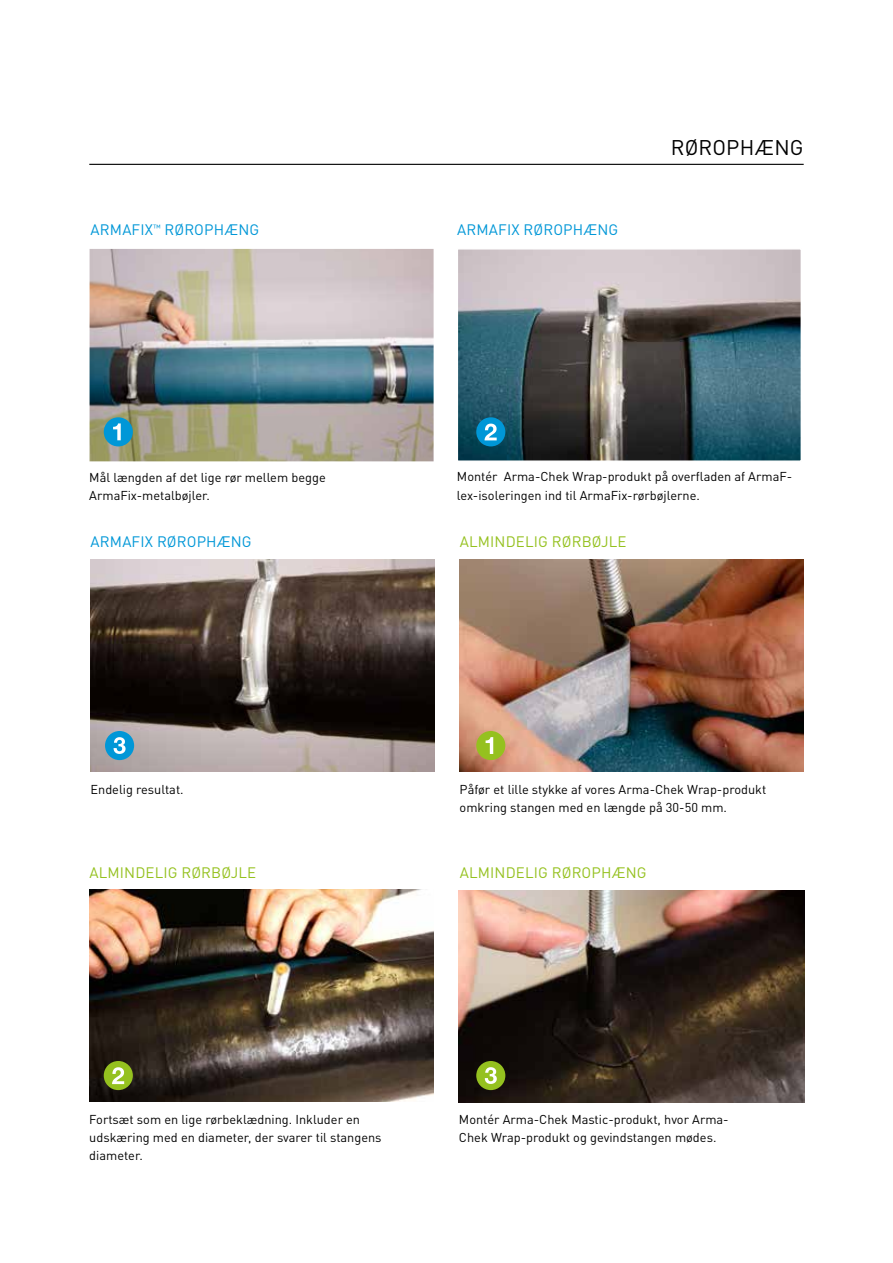
<style>
.page{position:relative;width:893px;height:1263px;background:#fff}
.page>*{position:absolute;margin:0;border:0;box-sizing:border-box;transform-origin:0 0}
.t1{font:21px "DIN Pro";letter-spacing:.01em;color:#000}
.t2{font:15px "DIN Pro";letter-spacing:.01em;color:#95c11f}
.t3{font:15px "DIN Pro";letter-spacing:.01em;color:#0097d7}
.t4{font:12.75px/18px "DIN Pro";color:#000}
</style>
<div class="page">
<hr style="left:89px;top:164px;width:715px;height:1px;background:#000">
<img style="left:90px;top:249px;width:344px;height:212px">
<img style="left:460px;top:251px;width:339px;height:208px">
<div style="left:457px;top:248px;width:345px;height:214px;border:2px solid #fff"></div>
<div style="left:104px;top:417px;width:29px;height:29px;background:#0097d7;border-radius:50%"></div>
<svg style="left:113px;top:423px;width:8px;height:17px"></svg>
<div style="left:476px;top:417px;width:29px;height:29px;background:#0097d7;border-radius:50%"></div>
<svg style="left:485px;top:424px;width:12px;height:16px"></svg>
<img style="left:459px;top:890px;width:345px;height:213px">
<img style="left:89px;top:889px;width:344px;height:213px">
<img style="left:460px;top:559px;width:344px;height:212px">
<img style="left:91px;top:559px;width:344px;height:212px">
<div style="left:105px;top:731px;width:29px;height:29px;background:#0097d7;border-radius:50%"></div>
<svg style="left:114px;top:737px;width:12px;height:17px"></svg>
<div style="left:476px;top:731px;width:29px;height:29px;background:#95c11f;border-radius:50%"></div>
<svg style="left:486px;top:737px;width:7px;height:17px"></svg>
<div style="left:104px;top:1061px;width:29px;height:29px;background:#95c11f;border-radius:50%"></div>
<svg style="left:112px;top:1067px;width:12px;height:17px"></svg>
<div style="left:476px;top:1061px;width:29px;height:29px;background:#95c11f;border-radius:50%"></div>
<svg style="left:485px;top:1067px;width:12px;height:17px"></svg>
<p class="t3" style="left:91px;top:218px;width:170px">ARMAFIX<sup>™</sup> RØROPHÆNG</p>
<p class="t3" style="left:457px;top:218px;width:163px">ARMAFIX RØROPHÆNG</p>
<h1 class="t1" style="left:671px;top:131px;width:134px">RØROPHÆNG</h1>
<p class="t4" style="left:89px;top:467px;width:238px">Mål længden af det lige rør mellem begge<br>ArmaFix-metalbøjler.</p>
<p class="t4" style="left:457px;top:467px;width:337px">Montér Arma-Chek Wrap-produkt på overfladen af ArmaF&shy;lex-isoleringen ind til ArmaFix-rørbøjlerne.</p>
<p class="t3" style="left:91px;top:530px;width:163px">ARMAFIX RØROPHÆNG</p>
<p class="t2" style="left:460px;top:530px;width:168px">ALMINDELIG RØRBØJLE</p>
<p class="t4" style="left:91px;top:779px;width:95px">Endelig resultat.</p>
<p class="t4" style="left:460px;top:779px;width:308px">Påfør et lille stykke af vores Arma-Chek Wrap-produkt omkring stangen med en længde på 30-50 mm.</p>
<p class="t2" style="left:89px;top:861px;width:168px">ALMINDELIG RØRBØJLE</p>
<p class="t2" style="left:460px;top:861px;width:188px">ALMINDELIG RØROPHÆNG</p>
<p class="t4" style="left:89px;top:1109px;width:294px">Fortsæt som en lige rørbeklædning. Inkluder en udskæring med en diameter, der svarer til stangens diameter.</p>
<p class="t4" style="left:459px;top:1109px;width:271px">Montér Arma-Chek Mastic-produkt, hvor Arma-<br>Chek Wrap-produkt og gevindstangen mødes.</p>
</div>
